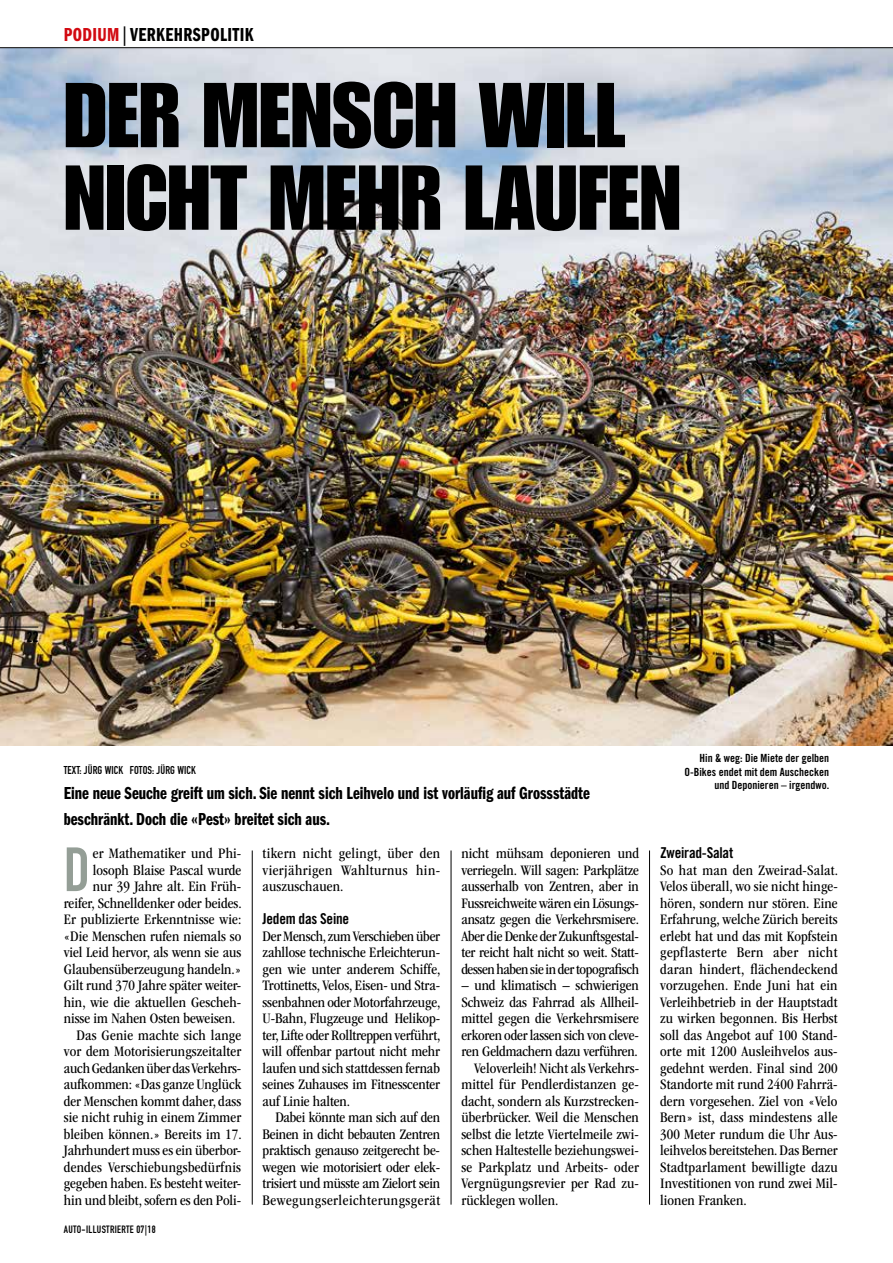
<style>
.page{position:relative;width:893px;height:1263px;background:#fff}
.page>*{position:absolute;margin:0;border:0;box-sizing:border-box;transform-origin:0 0}
.t1{font:90px/82.5px "Impact LT Std";color:#000}
.t2{font:61.35px "DIN Engschrift Std";color:#949e96}
.t3{font:19.5px "ITC Franklin Gothic Std Dm Cp";letter-spacing:.02em;color:#000}
.t4{font:18px/25.5px "ITC Franklin Gothic Std Dm Cp";color:#000}
.t5{font:condensed 15px/16.5px "ITC Garamond Std";color:#000;text-align:justify}
.t6{font:15px "Trade Gothic LT Std Bd Cn 20";letter-spacing:-.015em;color:#000}
.t7{font:15px "DIN Engschrift Std";color:#000}
.t8{font:11.25px/13.5px "Trade Gothic LT Std Bd Cn 20";color:#000;text-align:right}
.t9{font:11.25px "DIN Engschrift Std";letter-spacing:.01em;color:#000}
.t10{font:10.5px "DIN Engschrift Std";letter-spacing:.03em;color:#000}
.s1{color:#d20a11}
.s2{font-family:"ITC Franklin Gothic Std Bk Cp"}
</style>
<div class="page">
<img style="left:0;top:48px;width:893px;height:697px">
<hr style="left:649px;top:850px;width:1px;height:354px;background:#000">
<hr style="left:451px;top:850px;width:1px;height:354px;background:#000">
<hr style="left:252px;top:850px;width:1px;height:354px;background:#000">
<hr style="left:0;top:627px;width:38px;height:1px;background:#000">
<hr style="left:0;top:47px;width:893px;height:1px;background:#000">
<h3 class="t3" style="left:64px;top:24px;width:192px"><span class="s1">PODIUM</span><span class="s2">|</span>VERKEHRSPOLITIK</h3>
<h1 class="t1" style="left:64px;top:73px;width:619px">DER MENSCH WILL<br>NICHT MEHR LAUFEN</h1>
<p class="t7" style="left:27px;top:628px;width:13px">22</p>
<p class="t9" style="left:64px;top:763px;width:134px">TEXT: JÜRG WICK FOTOS: JÜRG WICK</p>
<p class="t4" style="left:64px;top:781px;width:528px">Eine neue Seuche greift um sich. Sie nennt sich Leihvelo und ist vorläufig auf Grossstädte beschränkt. Doch die «Pest» breitet sich aus.</p>
<h2 class="t2" style="left:64px;top:834px;width:28px">D</h2>
<p class="t5" style="left:93px;top:845px;width:150px">er Mathematiker und Phi-</p>
<p class="t5" style="left:263px;top:845px;width:179px">tikern nicht gelingt, über den vierjährigen Wahlturnus hin&shy;auszuschauen.</p>
<p class="t6" style="left:263px;top:910px;width:88px">Jedem das Seine</p>
<p class="t5" style="left:263px;top:928px;width:179px">Der Mensch, zum Verschieben über zahllose technische Erleichterun&shy;gen wie unter anderem Schiffe, Trottinetts, Velos, Eisen- und Stra&shy;ssenbahnen oder Motorfahrzeuge, U-Bahn, Flugzeuge und Helikop&shy;ter, Lifte oder Rolltreppen verführt, will offenbar partout nicht mehr laufen und sich stattdessen fernab seines Zuhauses im Fitnesscenter auf Linie halten.</p>
<p class="t5" style="left:263px;top:1109px;width:179px;text-indent:13px">Dabei könnte man sich auf den Beinen in dicht bebauten Zentren praktisch genauso zeitgerecht be&shy;wegen wie motorisiert oder elek&shy;trisiert und müsste am Zielort sein Bewegungserleichterungsgerät</p>
<p class="t5" style="left:461px;top:845px;width:179px">nicht mühsam deponieren und verriegeln. Will sagen: Parkplätze ausserhalb von Zentren, aber in Fussreichweite wären ein Lösungs&shy;ansatz gegen die Verkehrsmisere.<br>Aber die Denke der Zukunftsgestal&shy;ter reicht halt nicht so weit. Statt&shy;dessen haben sie in der topografisch</p>
<p class="t5" style="left:461px;top:977px;width:179px">– und klimatisch – schwierigen</p>
<p class="t5" style="left:461px;top:994px;width:179px">Schweiz das Fahrrad als Allheil-</p>
<p class="t5" style="left:461px;top:1010px;width:179px">mittel gegen die Verkehrsmisere</p>
<p class="t5" style="left:461px;top:1027px;width:179px">erkoren oder lassen sich von cleve-</p>
<p class="t5" style="left:461px;top:1043px;width:178px">ren Geldmachern dazu verführen.</p>
<p class="t5" style="left:474px;top:1060px;width:166px">Veloverleih! Nicht als Verkehrs-</p>
<p class="t5" style="left:461px;top:1076px;width:179px">mittel für Pendlerdistanzen ge-</p>
<p class="t5" style="left:461px;top:1093px;width:179px">dacht, sondern als Kurzstrecken-</p>
<p class="t5" style="left:461px;top:1109px;width:179px">überbrücker. Weil die Menschen</p>
<p class="t5" style="left:461px;top:1126px;width:179px">selbst die letzte Viertelmeile zwi-</p>
<p class="t5" style="left:461px;top:1142px;width:179px">schen Haltestelle beziehungswei-</p>
<p class="t5" style="left:461px;top:1159px;width:179px">se Parkplatz und Arbeits- oder</p>
<p class="t5" style="left:461px;top:1175px;width:179px">Vergnügungsrevier per Rad zu-</p>
<p class="t5" style="left:461px;top:1192px;width:98px">rücklegen wollen.</p>
<p class="t5" style="left:93px;top:862px;width:150px">losoph Blaise Pascal wurde</p>
<p class="t5" style="left:93px;top:878px;width:150px">nur 39 Jahre alt. Ein Früh-</p>
<p class="t5" style="left:64px;top:895px;width:179px">reifer, Schnelldenker oder beides.</p>
<p class="t5" style="left:64px;top:911px;width:179px">Er publizierte Erkenntnisse wie:</p>
<p class="t5" style="left:64px;top:928px;width:179px">«Die Menschen rufen niemals so</p>
<p class="t5" style="left:64px;top:944px;width:179px">viel Leid hervor, als wenn sie aus</p>
<p class="t5" style="left:64px;top:961px;width:179px">Glaubensüberzeugung handeln.»</p>
<p class="t5" style="left:64px;top:977px;width:179px">Gilt rund 370 Jahre später weiter-</p>
<p class="t5" style="left:64px;top:994px;width:179px">hin, wie die aktuellen Gescheh-</p>
<p class="t5" style="left:64px;top:1010px;width:173px">nisse im Nahen Osten beweisen.</p>
<p class="t5" style="left:77px;top:1027px;width:166px">Das Genie machte sich lange</p>
<p class="t5" style="left:64px;top:1043px;width:179px">vor dem Motorisierungszeitalter</p>
<p class="t5" style="left:64px;top:1060px;width:179px">auch Gedanken über das Verkehrs-</p>
<p class="t5" style="left:64px;top:1076px;width:179px">aufkommen: «Das ganze Unglück</p>
<p class="t5" style="left:64px;top:1093px;width:179px">der Menschen kommt daher, dass</p>
<p class="t5" style="left:64px;top:1109px;width:179px">sie nicht ruhig in einem Zimmer</p>
<p class="t5" style="left:64px;top:1126px;width:179px">bleiben können.» Bereits im 17.</p>
<p class="t5" style="left:64px;top:1142px;width:179px">Jahrhundert muss es ein überbor-</p>
<p class="t5" style="left:64px;top:1159px;width:179px">dendes Verschiebungsbedürfnis</p>
<p class="t5" style="left:64px;top:1175px;width:179px">gegeben haben. Es besteht weiter-</p>
<p class="t5" style="left:64px;top:1192px;width:179px">hin und bleibt, sofern es den Poli-</p>
<p class="t10" style="left:64px;top:1223px;width:93px">AUTO-ILLUSTRIERTE 07|18</p>
<p class="t8" style="left:684px;top:751px;width:146px">Hin &amp; weg: Die Miete der gelben<br>O-Bikes endet mit dem Auschecken und Deponieren – irgendwo.</p>
<p class="t6" style="left:660px;top:844px;width:75px">Zweirad-Salat</p>
<p class="t5" style="left:660px;top:862px;width:179px">So hat man den Zweirad-Salat.<br>Velos überall, wo sie nicht hinge&shy;hören, sondern nur stören. Eine Erfahrung, welche Zürich bereits erlebt hat und das mit Kopfstein gepflasterte Bern aber nicht daran hindert, flächendeckend vorzugehen. Ende Juni hat ein Verleihbetrieb in der Hauptstadt zu wirken begonnen. Bis Herbst soll das Angebot auf 100 Stand&shy;orte mit 1200 Ausleihvelos aus&shy;gedehnt werden. Final sind 200<br>Standorte mit rund 2400 Fahrrä&shy;dern vorgesehen. Ziel von «Velo Bern» ist, dass mindestens alle 300 Meter rundum die Uhr Aus&shy;leihvelos bereitstehen. Das Berner Stadtparlament bewilligte dazu Investitionen von rund zwei Mil&shy;lionen Franken.</p>
</div>
